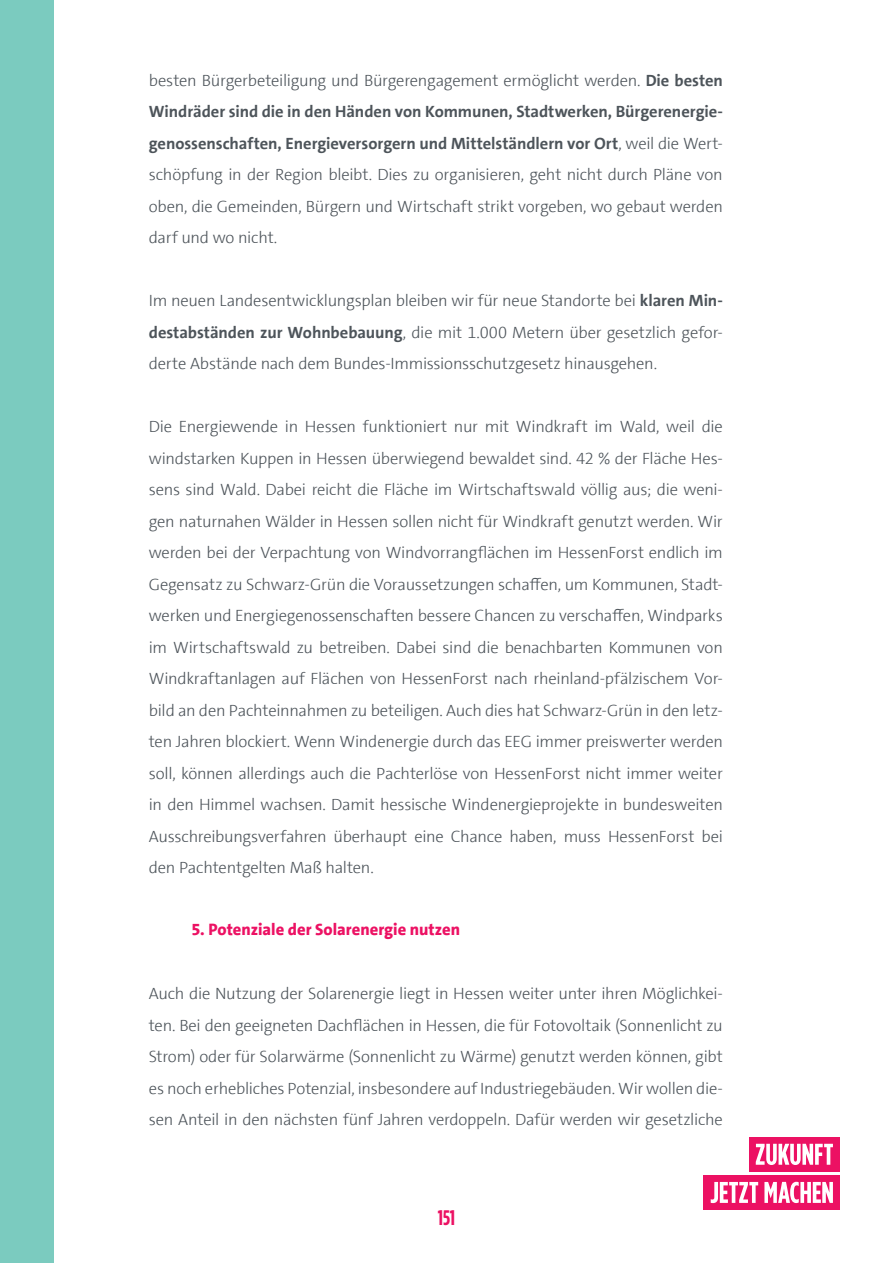
<style>
.page{position:relative;width:893px;height:1263px;background:#fff}
.page>*{position:absolute;margin:0;border:0;box-sizing:border-box;transform-origin:0 0}
.t1{font:700 21px "Gotham Condensed";color:#ec1163}
.t2{font:300 16.5px/31.5px "SPD The Sans";letter-spacing:-.015em;color:#4d545a;text-align:justify}
.t3{font:800 16.5px "SPD The Sans";color:#ec1163}
.s1{font-weight:700}
</style>
<div class="page">
<div style="left:0;top:0;width:53px;height:1263px;background:#7bcbbf"></div>
<div style="left:749px;top:1137px;width:91px;height:34px;background:#ec1163"></div>
<svg style="left:756px;top:1144px;width:77px;height:21px"></svg>
<div style="left:704px;top:1175px;width:136px;height:35px;background:#ec1163"></div>
<svg style="left:711px;top:1182px;width:122px;height:21px"></svg>
<p class="t2" style="left:149px;top:64px;width:576px">besten Bürgerbeteiligung und Bürgerengagement ermöglicht werden. <span class="s1">Die besten Windräder sind die in den Händen von Kommunen, Stadtwerken, Bürgerenergie&shy;genossenschaften, Energieversorgern und Mittelständlern vor Ort</span>, weil die Wert&shy;schöpfung in der Region bleibt. Dies zu organisieren, geht nicht durch Pläne von oben, die Gemeinden, Bürgern und Wirtschaft strikt vorgeben, wo gebaut werden darf und wo nicht.</p>
<p class="t2" style="left:149px;top:285px;width:576px">Im neuen Landesentwicklungsplan bleiben wir für neue Standorte bei <span class="s1">klaren Min&shy;destabständen zur Wohnbebauung</span>, die mit 1.000 Metern über gesetzlich gefor&shy;derte Abstände nach dem Bundes-Immissionsschutzgesetz hinausgehen.</p>
<p class="t2" style="left:149px;top:411px;width:576px">Die Energiewende in Hessen funktioniert nur mit Windkraft im Wald, weil die windstarken Kuppen in Hessen überwiegend bewaldet sind. 42 % der Fläche Hes&shy;sens sind Wald. Dabei reicht die Fläche im Wirtschaftswald völlig aus; die weni&shy;gen naturnahen Wälder in Hessen sollen nicht für Windkraft genutzt werden. Wir werden bei der Verpachtung von Windvorrangflächen im HessenForst endlich im Gegensatz zu Schwarz-Grün die Voraussetzungen schaffen, um Kommunen, Stadt&shy;werken und Energiegenossenschaften bessere Chancen zu verschaffen, Windparks im Wirtschaftswald zu betreiben. Dabei sind die benachbarten Kommunen von Windkraftanlagen auf Flächen von HessenForst nach rheinland-pfälzischem Vor&shy;bild an den Pachteinnahmen zu beteiligen. Auch dies hat Schwarz-Grün in den letz&shy;ten Jahren blockiert. Wenn Windenergie durch das EEG immer preiswerter werden soll, können allerdings auch die Pachterlöse von HessenForst nicht immer weiter in den Himmel wachsen. Damit hessische Windenergieprojekte in bundesweiten Ausschreibungsverfahren überhaupt eine Chance haben, muss HessenForst bei den Pachtentgelten Maß halten.</p>
<p class="t3" style="left:191px;top:918px;width:270px">5. Potenziale der Solarenergie nutzen</p>
<p class="t2" style="left:149px;top:978px;width:576px">Auch die Nutzung der Solarenergie liegt in Hessen weiter unter ihren Möglichkei&shy;ten. Bei den geeigneten Dachflächen in Hessen, die für Fotovoltaik (Sonnenlicht zu Strom) oder für Solarwärme (Sonnenlicht zu Wärme) genutzt werden können, gibt es noch erhebliches Potenzial, insbesondere auf Industriegebäuden. Wir wollen die&shy;sen Anteil in den nächsten fünf Jahren verdoppeln. Dafür werden wir gesetzliche</p>
<p class="t1" style="left:438px;top:1205px;width:19px">151</p>
</div>
